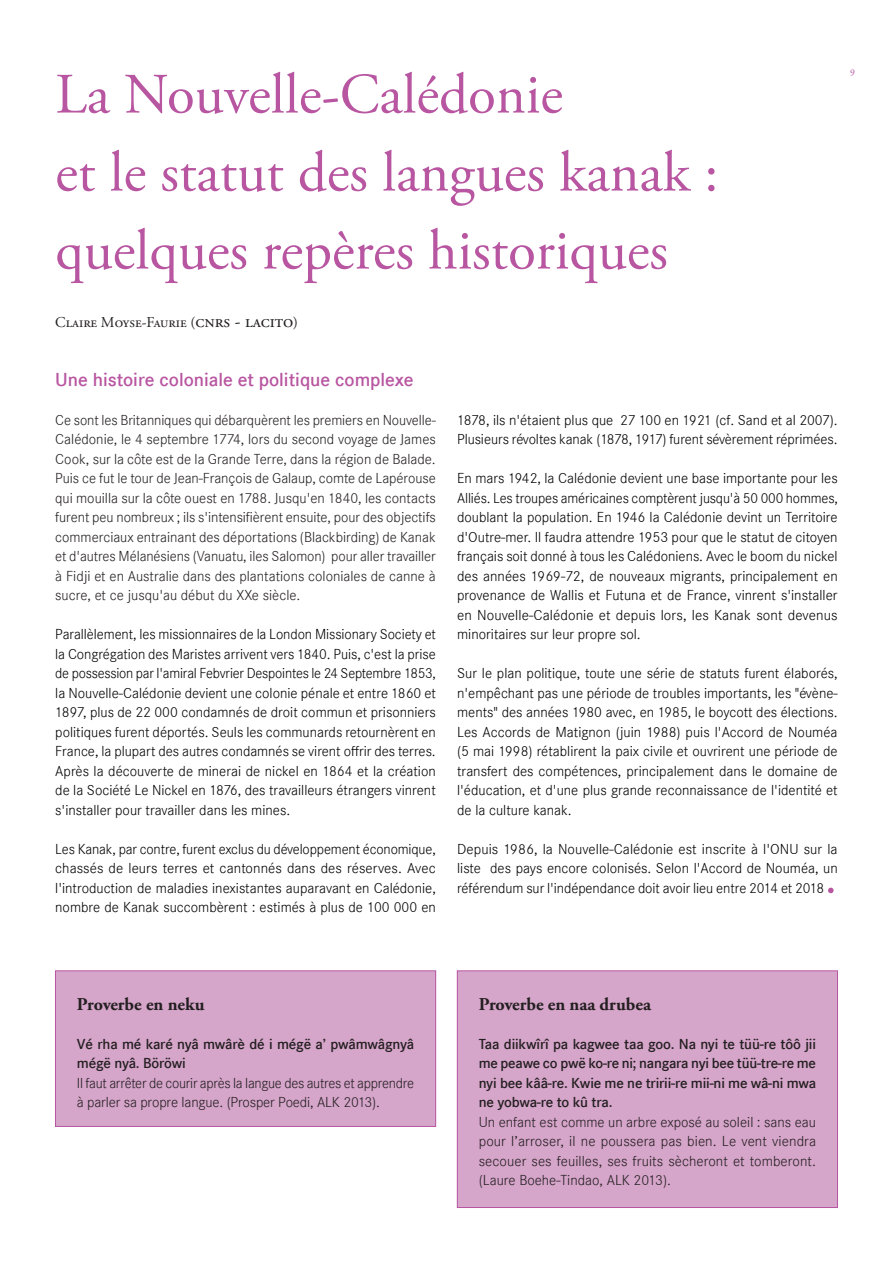
<style>
.page{position:relative;width:893px;height:1263px;background:#fff}
.page>*{position:absolute;margin:0;border:0;box-sizing:border-box;transform-origin:0 0}
.t1{font:57px/78px "Adobe Garamond Pro";color:#b856a1}
.t2{font:54px "Corporate S Ligh";color:#b856a1}
.t3{font:600 19.5px "Corporate S";color:#b856a1}
.t4{font:700 18px "Adobe Garamond Pro";color:#231f20}
.t5{font:15px/19.5px "Corporate S Ligh";color:#000;text-align:justify}
.t6{font:15px/19.5px "Corporate S Ligh";letter-spacing:-.01em;color:#231f20;text-align:justify}
.t7{font:600 15px/19.5px "Corporate S";letter-spacing:-.01em;color:#231f20;text-align:justify}
.t8{font:15px "Adobe Garamond Pro";color:#231f20}
.t9{font:10.5px "Adobe Garamond Pro";color:#b856a1}
.s1{font-size:18px}
</style>
<div class="page">
<div style="left:457px;top:971px;width:380px;height:236px;background:#d6a5ca"></div>
<div style="left:457px;top:971px;width:381px;height:237px;border:1px solid #b856a1"></div>
<div style="left:55px;top:971px;width:381px;height:155px;background:#d6a5ca"></div>
<div style="left:55px;top:971px;width:381px;height:156px;border:1px solid #b856a1"></div>
<h1 class="t1" style="left:55px;top:57px;width:665px">La Nouvelle-Calédonie<br>et le statut des langues kanak : quelques repères historiques</h1>
<p class="t8" style="left:55px;top:313px;width:244px">Claire Moyse-Faurie (<span class="s1">cnrs - lacito</span>)</p>
<p class="t9" style="left:850px;top:64px;width:6px">9</p>
<h3 class="t3" style="left:55px;top:368px;width:360px">Une histoire coloniale et politique complexe</h3>
<p class="t6" style="left:55px;top:410px;width:382px">Ce sont les Britanniques qui débarquèrent les premiers en Nouvelle-Calédonie, le 4 septembre 1774, lors du second voyage de James Cook, sur la côte est de la Grande Terre, dans la région de Balade.<br>Puis ce fut le tour de Jean-François de Galaup, comte de Lapérouse qui mouilla sur la côte ouest en 1788. Jusqu'en 1840, les contacts furent peu nombreux ; ils s'intensifièrent ensuite, pour des objectifs commerciaux entrainant des déportations (Blackbirding) de Kanak et d'autres Mélanésiens (Vanuatu, iles Salomon) pour aller travailler à Fidji et en Australie dans des plantations coloniales de canne à sucre, et ce jusqu'au début du XXe siècle.</p>
<p class="t5" style="left:55px;top:624px;width:382px">Parallèlement, les missionnaires de la London Missionary Society et la Congrégation des Maristes arrivent vers 1840. Puis, c'est la prise de possession par l'amiral Febvrier Despointes le 24 Septembre 1853, la Nouvelle-Calédonie devient une colonie pénale et entre 1860 et 1897, plus de 22 000 condamnés de droit commun et prisonniers politiques furent déportés. Seuls les communards retournèrent en France, la plupart des autres condamnés se virent offrir des terres.<br>Après la découverte de minerai de nickel en 1864 et la création de la Société Le Nickel en 1876, des travailleurs étrangers vinrent s'installer pour travailler dans les mines.</p>
<p class="t5" style="left:55px;top:839px;width:382px">Les Kanak, par contre, furent exclus du développement économique, chassés de leurs terres et cantonnés dans des réserves. Avec l'introduction de maladies inexistantes auparavant en Calédonie, nombre de Kanak succombèrent : estimés à plus de 100 000 en</p>
<p class="t5" style="left:457px;top:410px;width:382px">1878, ils n'étaient plus que 27 100 en 1921 (cf. Sand et al 2007).<br>Plusieurs révoltes kanak (1878, 1917) furent sévèrement réprimées.</p>
<p class="t5" style="left:457px;top:468px;width:382px">En mars 1942, la Calédonie devient une base importante pour les Alliés. Les troupes américaines comptèrent jusqu'à 50 000 hommes, doublant la population. En 1946 la Calédonie devint un Territoire d'Outre-mer. Il faudra attendre 1953 pour que le statut de citoyen français soit donné à tous les Calédoniens. Avec le boom du nickel des années 1969-72, de nouveaux migrants, principalement en provenance de Wallis et Futuna et de France, vinrent s'installer en Nouvelle-Calédonie et depuis lors, les Kanak sont devenus minoritaires sur leur propre sol.</p>
<p class="t5" style="left:457px;top:663px;width:382px">Sur le plan politique, toute une série de statuts furent élaborés, n'empêchant pas une période de troubles importants, les "évène&shy;ments" des années 1980 avec, en 1985, le boycott des élections.<br>Les Accords de Matignon (juin 1988) puis l'Accord de Nouméa (5 mai 1998) rétablirent la paix civile et ouvrirent une période de transfert des compétences, principalement dans le domaine de l'éducation, et d'une plus grande reconnaissance de l'identité et de la culture kanak.</p>
<p class="t5" style="left:457px;top:839px;width:382px">Depuis 1986, la Nouvelle-Calédonie est inscrite à l'ONU sur la liste des pays encore colonisés. Selon l'Accord de Nouméa, un référendum sur l'indépendance doit avoir lieu entre 2014 et 2018</p>
<h2 class="t2" style="left:824px;top:844px;width:15px">.</h2>
<p class="t4" style="left:77px;top:993px;width:129px">Proverbe en neku</p>
<p class="t7" style="left:77px;top:1034px;width:339px">Vé rha mé karé nyâ mwârè dé i mégë a’ pwâmwâgnyâ mégë nyâ. Böröwi</p>
<p class="t6" style="left:77px;top:1073px;width:339px">Il faut arrêter de courir après la langue des autres et apprendre à parler sa propre langue. (Prosper Poedi, ALK 2013).</p>
<p class="t4" style="left:479px;top:993px;width:174px">Proverbe en naa drubea</p>
<p class="t7" style="left:479px;top:1034px;width:339px">Taa diikwîrî pa kagwee taa goo. Na nyi te tüü-re tôô jii me peawe co pwë ko-re ni; nangara nyi bee tüü-tre-re me nyi bee kââ-re. Kwie me ne tririi-re mii-ni me wâ-ni mwa ne yobwa-re to kû tra.</p>
<p class="t6" style="left:479px;top:1112px;width:339px">Un enfant est comme un arbre exposé au soleil : sans eau pour l’arroser, il ne poussera pas bien. Le vent viendra secouer ses feuilles, ses fruits sècheront et tomberont. (Laure Boehe-Tindao, ALK 2013).</p>
</div>
